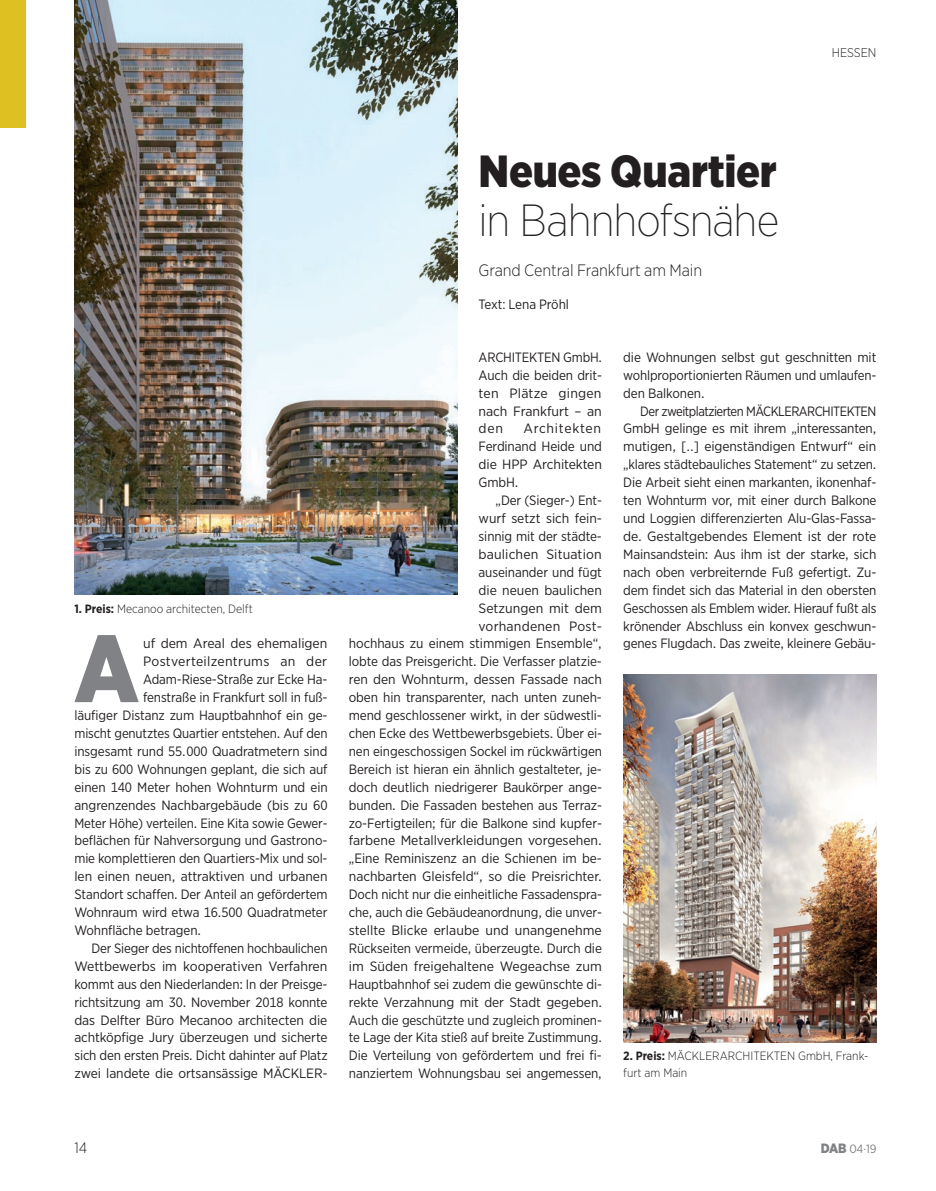
<style>
.page{position:relative;width:936px;height:1191px;background:#fff}
.page>*{position:absolute;margin:0;border:0;box-sizing:border-box;transform-origin:0 0}
.t1{font:900 95.25px "Gotham Narrow";color:#808285}
.t2{font:200 45px "Gotham Narrow";letter-spacing:-.02em;color:#231f20}
.t3{font:900 45px "Gotham Narrow";letter-spacing:-.005em;color:#231f20}
.t4{font:300 16.5px "Gotham Narrow";letter-spacing:-.005em;color:#231f20}
.t5{font:300 15px "Gotham Narrow";color:#231f20}
.t6{font:13.5px/17.9px "Gotham Narrow";letter-spacing:-.01em;color:#231f20;text-align:justify}
.t7{font:13.5px/17.9px "Gotham Narrow";letter-spacing:-.01em;color:#231f20;text-align:justify;scale:1.05 1}
.t8{font:13.5px "Gotham Narrow";letter-spacing:.02em;color:#231f20;scale:1.05 1}
.t9{font:300 12.6px "Gotham Narrow";color:#231f20}
.t10{font:300 12px/16.5px "Gotham Narrow";color:#231f20}
.t11{font:12px "Gotham Narrow";color:#808285}
.s1{font-weight:700}
.s2{font-weight:900;font-size:13.5px}
</style>
<div class="page">
<img style="left:74px;top:0;width:383px;height:594px">
<img style="left:623px;top:674px;width:253px;height:368px">
<div style="left:0;top:0;width:26px;height:128px;background:#dec023"></div>
<p class="t9" style="left:831px;top:45px;width:46px">HESSEN</p>
<p class="t10" style="left:74px;top:600px;width:180px"><span class="s1">1. Preis:</span> Mecanoo architecten, Delft</p>
<h1 class="t1" style="left:74px;top:605px;width:66px">A</h1>
<p class="t7" style="left:143px;top:634px;width:177px">uf dem Areal des ehemaligen</p>
<p class="t8" style="left:143px;top:653px;width:177px">Postverteilzentrums an der</p>
<p class="t6" style="left:143px;top:670px;width:186px">Adam-Riese-Straße zur Ecke Ha-</p>
<p class="t6" style="left:143px;top:688px;width:186px">fenstraße in Frankfurt soll in fuß-</p>
<p class="t6" style="left:74px;top:706px;width:254px">läufiger Distanz zum Hauptbahnhof ein ge-</p>
<p class="t6" style="left:74px;top:724px;width:255px">mischt genutztes Quartier entstehen. Auf den</p>
<p class="t6" style="left:74px;top:742px;width:254px">insgesamt rund 55. 000 Quadratmetern sind</p>
<p class="t6" style="left:74px;top:760px;width:254px">bis zu 600 Wohnungen geplant, die sich auf</p>
<p class="t6" style="left:74px;top:777px;width:255px">einen 140 Meter hohen Wohnturm und ein</p>
<p class="t6" style="left:74px;top:795px;width:255px">angrenzendes Nachbargebäude (bis zu 60</p>
<p class="t6" style="left:74px;top:813px;width:254px">Meter Höhe) verteilen. Eine Kita sowie Gewer-</p>
<p class="t6" style="left:74px;top:831px;width:254px">beflächen für Nahversorgung und Gastrono-</p>
<p class="t6" style="left:74px;top:849px;width:254px">mie komplettieren den Quartiers-Mix und sol-</p>
<p class="t6" style="left:74px;top:867px;width:254px">len einen neuen, attraktiven und urbanen</p>
<p class="t6" style="left:74px;top:885px;width:255px">Standort schaffen. Der Anteil an gefördertem</p>
<p class="t6" style="left:74px;top:903px;width:254px">Wohnraum wird etwa 16.500 Quadratmeter</p>
<p class="t6" style="left:74px;top:921px;width:128px">Wohnfläche betragen.</p>
<p class="t6" style="left:91px;top:939px;width:237px">Der Sieger des nichtoffenen hochbaulichen</p>
<p class="t7" style="left:74px;top:957px;width:242px">Wettbewerbs im kooperativen Verfahren</p>
<p class="t6" style="left:74px;top:974px;width:254px">kommt aus den Niederlanden: In der Preisge-</p>
<p class="t6" style="left:74px;top:992px;width:254px">richtsitzung am 30. November 2018 konnte</p>
<p class="t6" style="left:74px;top:1010px;width:254px">das Delfter Büro Mecanoo architecten die</p>
<p class="t6" style="left:74px;top:1028px;width:254px">achtköpfige Jury überzeugen und sicherte</p>
<p class="t6" style="left:74px;top:1046px;width:255px">sich den ersten Preis. Dicht dahinter auf Platz</p>
<p class="t6" style="left:74px;top:1064px;width:253px">zwei landete die ortsansässige MÄCKLER-</p>
<h2 class="t3" style="left:478px;top:141px;width:299px">Neues Quartier</h2>
<h2 class="t2" style="left:478px;top:193px;width:302px">in Bahnhofsnähe</h2>
<p class="t4" style="left:478px;top:259px;width:225px">Grand Central Frankfurt am Main</p>
<p class="t6" style="left:478px;top:295px;width:92px">Text: Lena Pröhl</p>
<p class="t6" style="left:478px;top:348px;width:125px">ARCHITEKTEN GmbH.<br>Auch die beiden drit&shy;ten Plätze gingen nach Frankfurt – an den</p>
<p class="t7" style="left:478px;top:419px;width:119px;text-indent:45px">Architekten Ferdinand Heide und die HPP Architekten GmbH.</p>
<p class="t6" style="left:349px;top:491px;width:255px;text-align:right">„Der (Sieger-) Ent-<br>wurf setzt sich fein-<br>sinnig mit der städte-<br>baulichen Situation<br>auseinander und fügt<br>die neuen baulichen<br>Setzungen mit dem<br>vorhandenen Post-<br>hochhaus zu einem stimmigen Ensemble“, lobte das Preisgericht. Die Verfasser platzie&shy;ren den Wohnturm, dessen Fassade nach oben hin transparenter, nach unten zuneh&shy;mend geschlossener wirkt, in der südwestli&shy;chen Ecke des Wettbewerbsgebiets. Über ei&shy;nen eingeschossigen Sockel im rückwärtigen Bereich ist hieran ein ähnlich gestalteter, je&shy;doch deutlich niedrigerer Baukörper ange&shy;bunden. Die Fassaden bestehen aus Terraz&shy;zo-Fertigteilen; für die Balkone sind kupfer&shy;farbene Metallverkleidungen vorgesehen. „Eine Reminiszenz an die Schienen im be&shy;nachbarten Gleisfeld“, so die Preisrichter.<br>Doch nicht nur die einheitliche Fassadenspra&shy;che, auch die Gebäudeanordnung, die unver&shy;stellte Blicke erlaube und unangenehme Rückseiten vermeide, überzeugte. Durch die im Süden freigehaltene Wegeachse zum Hauptbahnhof sei zudem die gewünschte di&shy;rekte Verzahnung mit der Stadt gegeben.<br>Auch die geschützte und zugleich prominen&shy;te Lage der Kita stieß auf breite Zustimmung.<br>Die Verteilung von gefördertem und frei fi&shy;nanziertem Wohnungsbau sei angemessen,</p>
<p class="t6" style="left:623px;top:348px;width:254px">die Wohnungen selbst gut geschnitten mit wohlproportionierten Räumen und umlaufen&shy;den Balkonen.</p>
<p class="t6" style="left:623px;top:401px;width:255px;text-indent:17px">Der zweitplatzierten MÄCKLERARCHITEKTEN GmbH gelinge es mit ihrem „interessanten, mutigen, […] eigenständigen Entwurf“ ein „klares städtebauliches Statement“ zu setzen.<br>Die Arbeit sieht einen markanten, ikonenhaf&shy;ten Wohnturm vor, mit einer durch Balkone und Loggien differenzierten Alu-Glas-Fassa&shy;de. Gestaltgebendes Element ist der rote Mainsandstein: Aus ihm ist der starke, sich nach oben verbreiternde Fuß gefertigt. Zu&shy;dem findet sich das Material in den obersten Geschossen als Emblem wider. Hierauf fußt als krönender Abschluss ein konvex geschwun&shy;genes Flugdach. Das zweite, kleinere Gebäu-</p>
<p class="t10" style="left:623px;top:1047px;width:247px"><span class="s1">2. Preis:</span> MÄCKLERARCHITEKTEN GmbH, Frank&shy;furt am Main</p>
<p class="t5" style="left:74px;top:1138px;width:14px">14</p>
<p class="t11" style="left:820px;top:1141px;width:57px"><span class="s2">DAB</span> 04·19</p>
</div>
